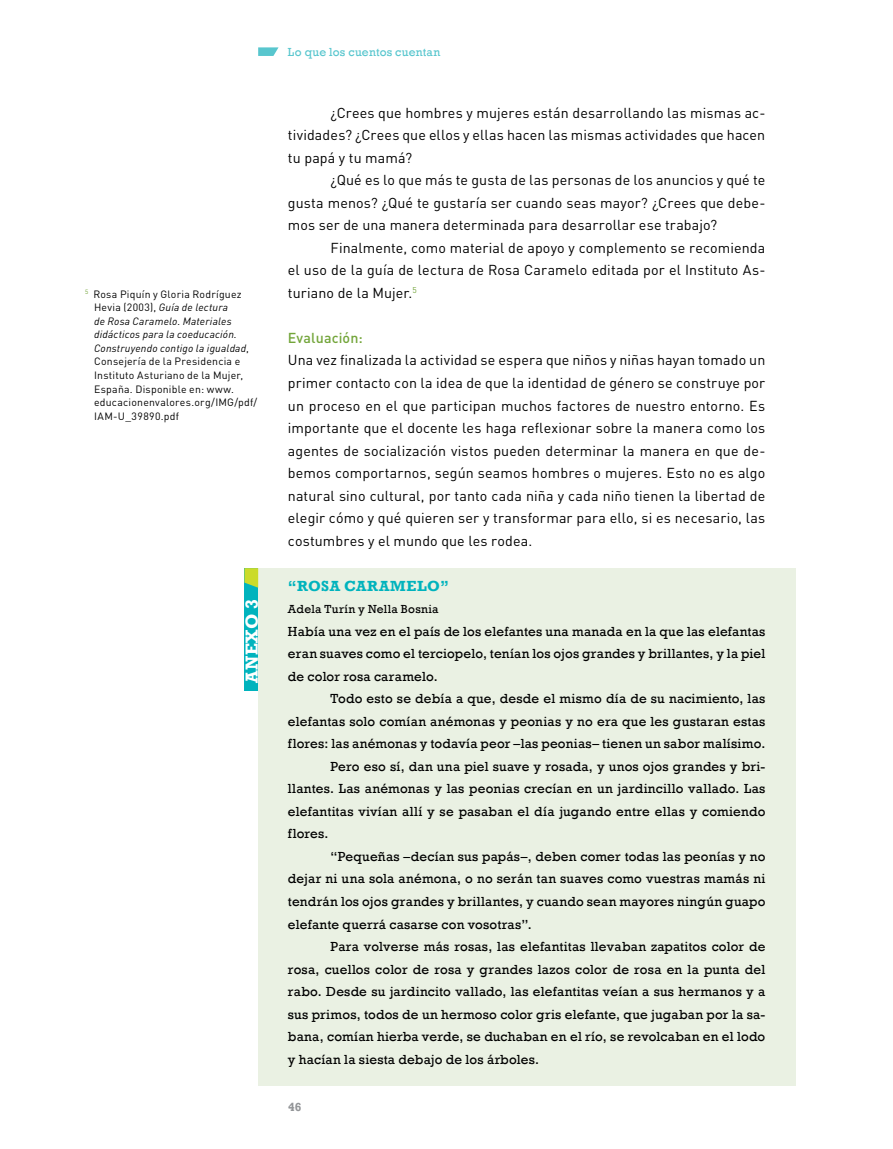
<style>
.page{position:relative;width:893px;height:1149px;background:#fff}
.page>*{position:absolute;margin:0;border:0;box-sizing:border-box;transform-origin:0 0}
.t1{font:700 18px "Rockwell";letter-spacing:.03em;color:#fff}
.t2{font:700 15px "Rockwell";letter-spacing:.045em;color:#00b3bd}
.t3{font:14.25px/22.5px "DIN";letter-spacing:.01em;color:#000}
.t4{font:13.5px "Rockwell";letter-spacing:.015em;color:#000}
.t5{font:12px "Rockwell";letter-spacing:.02em;color:#58c6ce}
.t6{font:12px "Rockwell";letter-spacing:.025em;color:#000}
.t7{font:700 12px "Rockwell";color:#939598}
.t8{font:10.5px/13.5px "DIN";letter-spacing:.02em;color:#000}
.s1{font-style:italic}
.s2{font-weight:500;color:#73a53a}
</style>
<div class="page">
<svg style="left:258px;top:47px;width:21px;height:9px"></svg>
<div style="left:258px;top:568px;width:537px;height:517px;background:#eaf1e3"></div>
<div style="left:244px;top:568px;width:14px;height:122px;background:#00b3bd"></div>
<svg style="left:244px;top:568px;width:14px;height:19px"></svg>
<p class="t8" style="left:94px;top:287px;width:165px;text-indent:-9px"><sup>5</sup> Rosa Piquín y Gloria Rodríguez<br>Hevia (2003), <span class="s1">Guía de lectura<br>de Rosa Caramelo. Materiales didácticos para la coeducación.<br>Construyendo contigo la igualdad</span>,<br>Consejería de la Presidencia e<br>Instituto Asturiano de la Mujer,<br>España. Disponible en: www. educacionenvalores.org/IMG/pdf/<br>IAM-U_39890.pdf</p>
<p class="t1" style="left:241px;top:683px;width:86px;rotate:-90deg">ANEXO 3</p>
<p class="t5" style="left:288px;top:45px;width:154px">Lo que los cuentos cuentan</p>
<p class="t3" style="left:330px;top:101px;width:436px">¿Crees que hombres y mujeres están desarrollando las mismas ac-</p>
<p class="t3" style="left:288px;top:124px;width:479px">tividades? ¿Crees que ellos y ellas hacen las mismas actividades que hacen</p>
<p class="t3" style="left:288px;top:146px;width:126px">tu papá y tu mamá?</p>
<p class="t3" style="left:330px;top:169px;width:436px">¿Qué es lo que más te gusta de las personas de los anuncios y qué te</p>
<p class="t3" style="left:288px;top:191px;width:479px">gusta menos? ¿Qué te gustaría ser cuando seas mayor? ¿Crees que debe-</p>
<p class="t3" style="left:288px;top:214px;width:431px">mos ser de una manera determinada para desarrollar ese trabajo?</p>
<p class="t3" style="left:330px;top:236px;width:436px">Finalmente, como material de apoyo y complemento se recomienda</p>
<p class="t3" style="left:288px;top:259px;width:479px">el uso de la guía de lectura de Rosa Caramelo editada por el Instituto As-</p>
<p class="t3" style="left:288px;top:281px;width:130px">turiano de la Mujer.<sup>5</sup></p>
<p class="t3" style="left:288px;top:326px;width:479px"><span class="s2">Evaluación:<br></span>Una vez finalizada la actividad se espera que niños y niñas hayan tomado un primer contacto con la idea de que la identidad de género se construye por un proceso en el que participan muchos factores de nuestro entorno. Es importante que el docente les haga reflexionar sobre la manera como los agentes de socialización vistos pueden determinar la manera en que de&shy;bemos comportarnos, según seamos hombres o mujeres. Esto no es algo natural sino cultural, por tanto cada niña y cada niño tienen la libertad de elegir cómo y qué quieren ser y transformar para ello, si es necesario, las costumbres y el mundo que les rodea.</p>
<p class="t2" style="left:288px;top:576px;width:163px">“ROSA CARAMELO”</p>
<p class="t6" style="left:288px;top:602px;width:152px">Adela Turín y Nella Bosnia</p>
<p class="t4" style="left:288px;top:623px;width:479px">Había una vez en el país de los elefantes una manada en la que las elefantas</p>
<p class="t4" style="left:288px;top:645px;width:479px">eran suaves como el terciopelo, tenían los ojos grandes y brillantes, y la piel</p>
<p class="t4" style="left:288px;top:668px;width:151px">de color rosa caramelo.</p>
<p class="t4" style="left:330px;top:690px;width:436px">Todo esto se debía a que, desde el mismo día de su nacimiento, las</p>
<p class="t4" style="left:288px;top:713px;width:479px">elefantas solo comían anémonas y peonias y no era que les gustaran estas</p>
<p class="t4" style="left:288px;top:735px;width:479px">flores: las anémonas y todavía peor –las peonias– tienen un sabor malísimo.</p>
<p class="t4" style="left:330px;top:758px;width:436px">Pero eso sí, dan una piel suave y rosada, y unos ojos grandes y bri-</p>
<p class="t4" style="left:288px;top:780px;width:479px">llantes. Las anémonas y las peonias crecían en un jardincillo vallado. Las</p>
<p class="t4" style="left:288px;top:803px;width:479px">elefantitas vivían allí y se pasaban el día jugando entre ellas y comiendo</p>
<p class="t4" style="left:288px;top:825px;width:42px">flores.</p>
<p class="t4" style="left:330px;top:848px;width:436px">“Pequeñas –decían sus papás–, deben comer todas las peonías y no</p>
<p class="t4" style="left:288px;top:870px;width:479px">dejar ni una sola anémona, o no serán tan suaves como vuestras mamás ni</p>
<p class="t4" style="left:288px;top:893px;width:479px">tendrán los ojos grandes y brillantes, y cuando sean mayores ningún guapo</p>
<p class="t4" style="left:288px;top:915px;width:245px">elefante querrá casarse con vosotras”.</p>
<p class="t4" style="left:330px;top:938px;width:436px">Para volverse más rosas, las elefantitas llevaban zapatitos color de</p>
<p class="t4" style="left:288px;top:960px;width:479px">rosa, cuellos color de rosa y grandes lazos color de rosa en la punta del</p>
<p class="t4" style="left:288px;top:983px;width:479px">rabo. Desde su jardincito vallado, las elefantitas veían a sus hermanos y a</p>
<p class="t4" style="left:288px;top:1005px;width:479px">sus primos, todos de un hermoso color gris elefante, que jugaban por la sa-</p>
<p class="t4" style="left:288px;top:1028px;width:479px">bana, comían hierba verde, se duchaban en el río, se revolcaban en el lodo</p>
<p class="t4" style="left:288px;top:1050px;width:253px">y hacían la siesta debajo de los árboles.</p>
<p class="t7" style="left:288px;top:1098px;width:15px">46</p>
</div>
